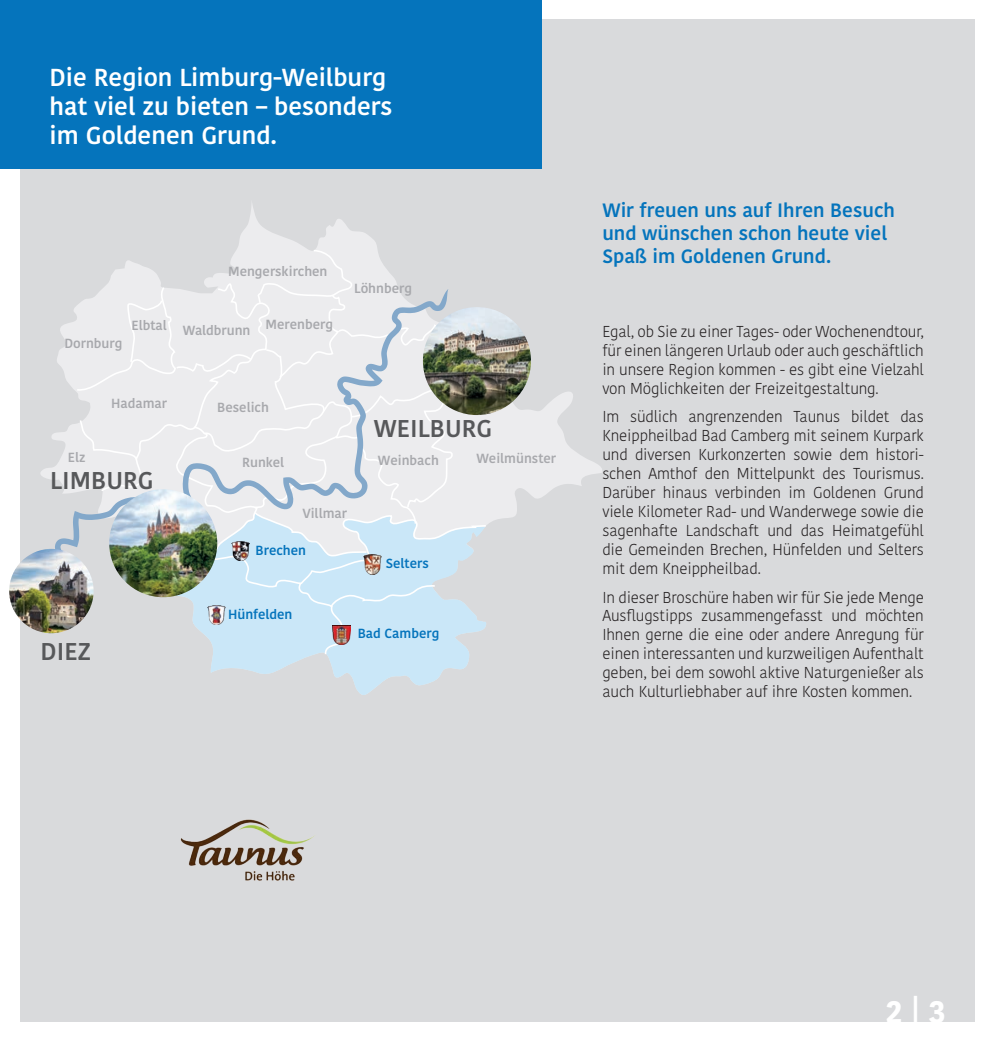
<style>
.page{position:relative;width:993px;height:1042px;background:#fff}
.page>*{position:absolute;margin:0;border:0;box-sizing:border-box;transform-origin:0 0}
.t1{font:700 31.5px "Kohinoor Bangla";color:#fff}
.t2{font:600 24.5px/29.4px "Kohinoor Bangla";color:#fff}
.t3{font:600 24.15px "Kohinoor Bangla";color:#57585a}
.t4{font:600 19.25px/23.1px "Kohinoor Bangla";color:#0574bc}
.t5{font:300 15.75px/18.9px "Kohinoor Bangla";letter-spacing:-.01em;color:#231f20;text-align:justify}
.t6{font:600 13.12px "Kohinoor Bangla";color:#a8a9ad}
.t7{font:600 13.12px "Kohinoor Bangla";color:#0574bc}
</style>
<div class="page">
<div style="left:20px;top:19px;width:954px;height:1003px;background:#d9dadc"></div>
<svg style="left:33px;top:205px;width:569px;height:429px"></svg>
<svg style="left:75px;top:249px;width:424px;height:446px"></svg>
<svg style="left:25px;top:289px;width:423px;height:291px;background:#e3e7eb"></svg>
<img style="left:109px;top:489px;width:108px;height:108px;border-radius:54px">
<img style="left:9px;top:549px;width:85px;height:84px;border-radius:42px">
<img style="left:423px;top:307px;width:108px;height:108px;border-radius:54px">
<div style="left:0;top:0;width:541px;height:169px;background:#0574bc"></div>
<img style="left:231px;top:541px;width:18px;height:20px">
<img style="left:364px;top:555px;width:18px;height:19px">
<img style="left:207px;top:605px;width:18px;height:20px">
<img style="left:333px;top:625px;width:18px;height:20px">
<img style="left:180px;top:819px;width:135px;height:61px">
<p class="t2" style="left:50px;top:61px;width:344px">Die Region Limburg-Weilburg hat viel zu bieten – besonders im Goldenen Grund.</p>
<p class="t6" style="left:228px;top:260px;width:101px">Mengerskirchen</p>
<p class="t6" style="left:354px;top:277px;width:59px">Löhnberg</p>
<p class="t4" style="left:602px;top:197px;width:294px">Wir freuen uns auf Ihren Besuch und wünschen schon heute viel<br>Spaß im Goldenen Grund.</p>
<p class="t6" style="left:265px;top:313px;width:69px">Merenberg</p>
<p class="t5" style="left:602px;top:322px;width:323px">Egal, ob Sie zu einer Tages- oder Wochenendtour, für einen längeren Urlaub oder auch geschäftlich in unsere Region kommen - es gibt eine Vielzahl von Möglichkeiten der Freizeitgestaltung.</p>
<p class="t5" style="left:602px;top:407px;width:323px">Im südlich angrenzenden Taunus bildet das Kneippheilbad Bad Camberg mit seinem Kurpark und diversen Kurkonzerten sowie dem histori&shy;schen Amthof den Mittelpunkt des Tourismus.<br>Darüber hinaus verbinden im Goldenen Grund viele Kilometer Rad- und Wanderwege sowie die sagenhafte Landschaft und das Heimatgefühl die Gemeinden Brechen, Hünfelden und Selters mit dem Kneippheilbad.</p>
<p class="t5" style="left:602px;top:587px;width:323px">In dieser Broschüre haben wir für Sie jede Menge Ausflugstipps zusammengefasst und möchten Ihnen gerne die eine oder andere Anregung für einen interessanten und kurzweiligen Aufenthalt geben, bei dem sowohl aktive Naturgenießer als auch Kulturliebhaber auf ihre Kosten kommen.</p>
<p class="t6" style="left:131px;top:314px;width:37px">Elbtal</p>
<p class="t6" style="left:183px;top:319px;width:69px">Waldbrunn</p>
<p class="t6" style="left:64px;top:333px;width:59px">Dornburg</p>
<p class="t6" style="left:111px;top:392px;width:57px">Hadamar</p>
<p class="t6" style="left:217px;top:397px;width:53px">Beselich</p>
<p class="t3" style="left:374px;top:408px;width:120px">WEILBURG</p>
<p class="t6" style="left:68px;top:446px;width:19px">Elz</p>
<p class="t6" style="left:476px;top:447px;width:81px">Weilmünster</p>
<p class="t6" style="left:242px;top:451px;width:44px">Runkel</p>
<p class="t6" style="left:378px;top:449px;width:62px">Weinbach</p>
<p class="t3" style="left:50px;top:461px;width:105px">LIMBURG</p>
<p class="t6" style="left:302px;top:502px;width:46px">Villmar</p>
<p class="t7" style="left:255px;top:539px;width:52px">Brechen</p>
<p class="t7" style="left:385px;top:552px;width:45px">Selters</p>
<p class="t7" style="left:228px;top:603px;width:66px">Hünfelden</p>
<p class="t7" style="left:357px;top:622px;width:83px">Bad Camberg</p>
<p class="t3" style="left:41px;top:631px;width:52px">DIEZ</p>
<p class="t1" style="left:885px;top:984px;width:62px">2 | 3</p>
</div>
